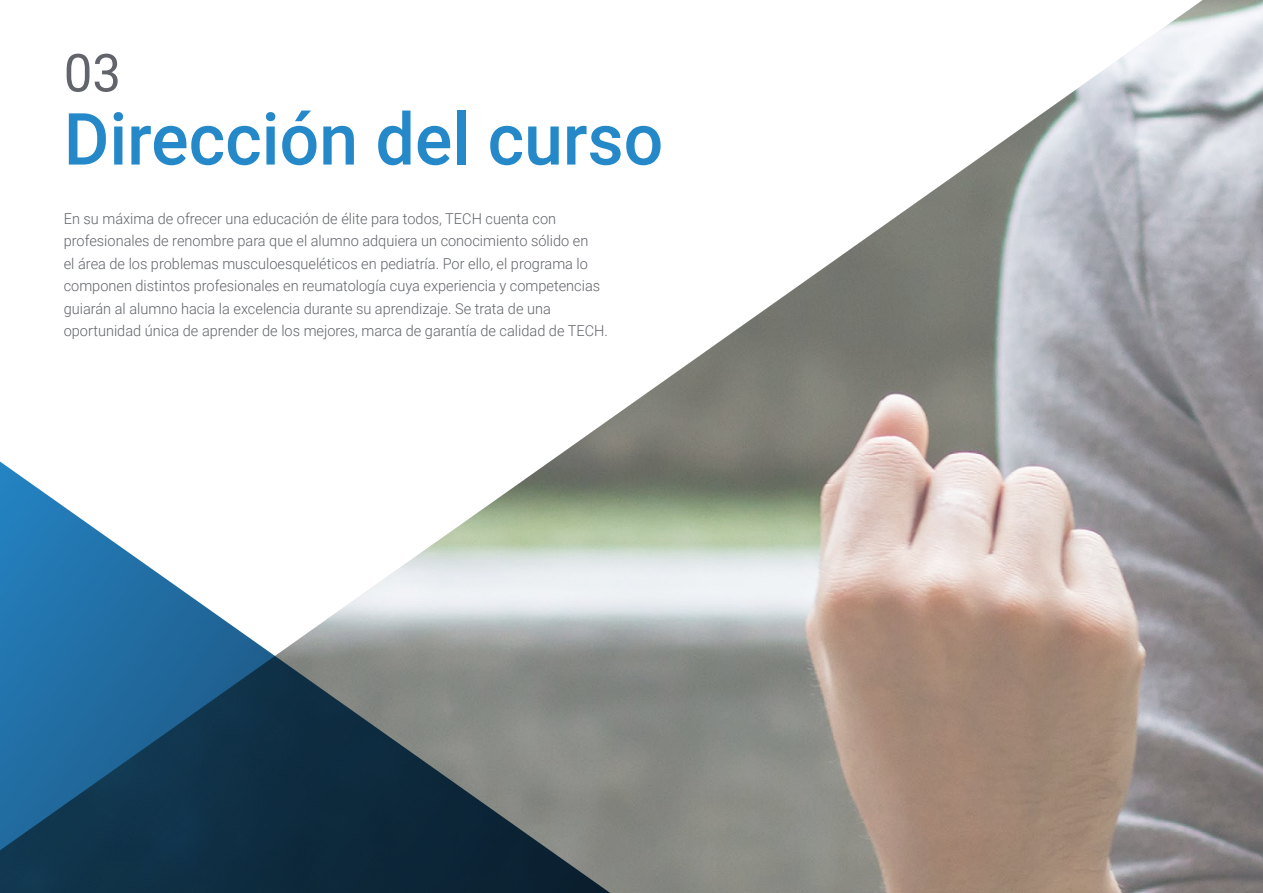
<style>
.page{position:relative;width:1263px;height:893px;background:#fff}
.page>*{position:absolute;margin:0;border:0;box-sizing:border-box;transform-origin:0 0}
.t1{font:500 72px "Roboto";color:#2488c9}
.t2{font:52.5px "Roboto";color:#61646a}
.t3{font:300 15px/22.5px "Roboto";color:#61646a}
</style>
<div class="page">
<img style="left:572px;top:0;width:691px;height:893px">
<svg style="left:0;top:446px;width:640px;height:447px"></svg>
<h2 class="t2" style="left:64px;top:36px;width:59px">03</h2>
<h1 class="t1" style="left:64px;top:89px;width:601px">Dirección del curso</h1>
<p class="t3" style="left:64px;top:207px;width:546px">En su máxima de ofrecer una educación de élite para todos, TECH cuenta con profesionales de renombre para que el alumno adquiera un conocimiento sólido en<br>el área de los problemas musculoesqueléticos en pediatría. Por ello, el programa lo componen distintos profesionales en reumatología cuya experiencia y competencias guiarán al alumno hacia la excelencia durante su aprendizaje. Se trata de una oportunidad única de aprender de los mejores, marca de garantía de calidad de TECH.</p>
</div>
